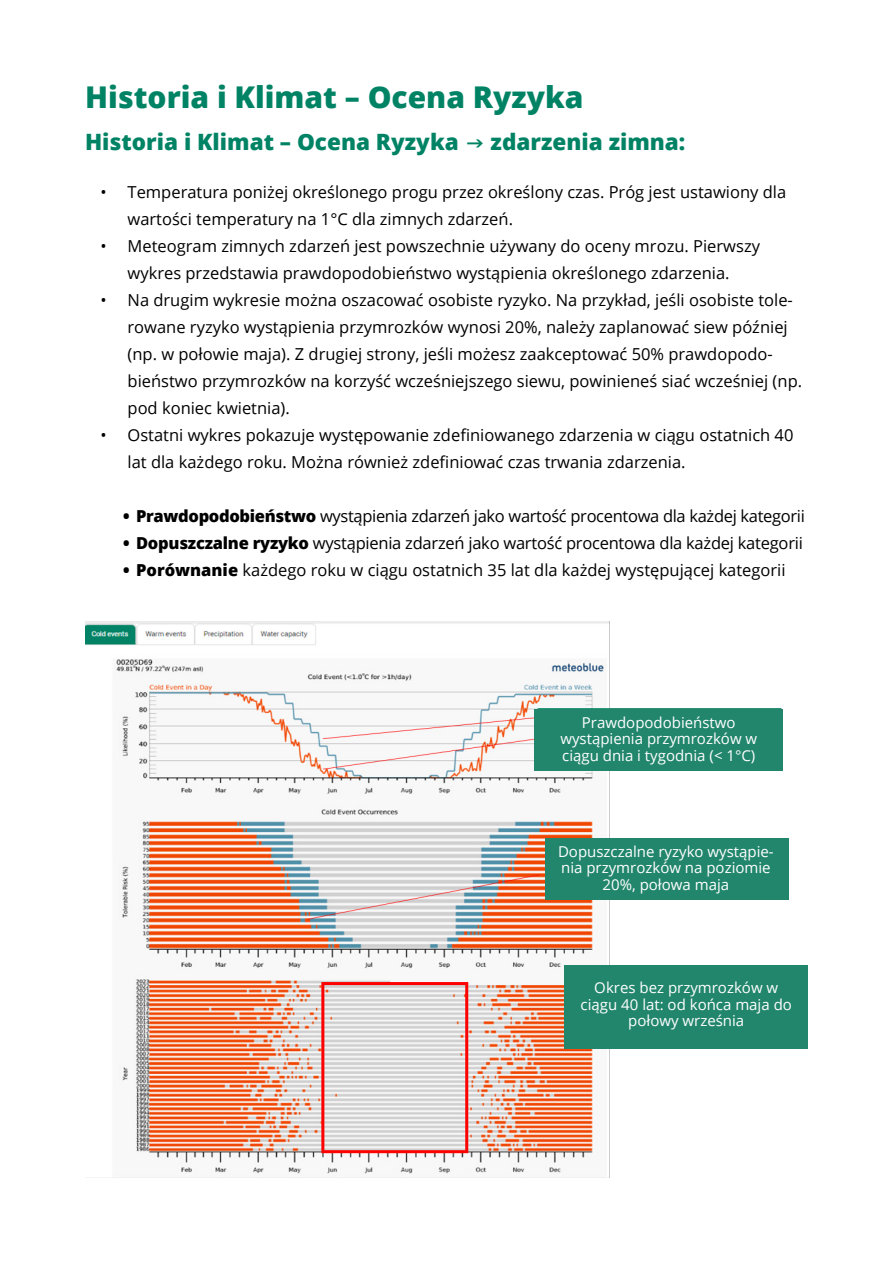
<style>
.page{position:relative;width:893px;height:1263px;background:#fff}
.page>*{position:absolute;margin:0;border:0;box-sizing:border-box;transform-origin:0 0}
.t1{font:800 30px "Open Sans";color:#008364}
.t2{font:800 22.5px "Open Sans";color:#008364}
.t3{font:16.5px/27px "Open Sans";color:#000}
.t4{font:16.5px "Open Sans";letter-spacing:-.02em;color:#000}
.t5{font:15px/16.5px "Open Sans";color:#fff;text-align:center}
.s1{font-weight:800}
</style>
<div class="page">
<img style="left:85px;top:621px;width:704px;height:557px">
<div style="left:534px;top:709px;width:249px;height:61px;background:#22866d"></div>
<div style="left:545px;top:838px;width:243px;height:61px;background:#22866d"></div>
<div style="left:565px;top:965px;width:243px;height:84px;background:#22866d"></div>
<h1 class="t1" style="left:85px;top:74px;width:500px">Historia i Klimat – Ocena Ryzyka</h1>
<h2 class="t2" style="left:85px;top:125px;width:602px">Historia i Klimat – Ocena Ryzyka → zdarzenia zimna:</h2>
<p class="t3" style="left:128px;top:178px;width:660px;text-indent:-27px">• Temperatura poniżej określonego progu przez określony czas. Próg jest ustawiony dla wartości temperatury na 1°C dla zimnych zdarzeń.</p>
<p class="t3" style="left:101px;top:232px;width:661px;text-align:center">• Meteogram zimnych zdarzeń jest powszechnie używany do oceny mrozu. Pierwszy wykres przedstawia prawdopodobieństwo wystąpienia określonego zdarzenia.</p>
<p class="t3" style="left:128px;top:286px;width:676px;text-indent:-27px">• Na drugim wykresie można oszacować osobiste ryzyko. Na przykład, jeśli osobiste tole&shy;rowane ryzyko wystąpienia przymrozków wynosi 20%, należy zaplanować siew później (np. w połowie maja). Z drugiej strony, jeśli możesz zaakceptować 50% prawdopodo&shy;bieństwo przymrozków na korzyść wcześniejszego siewu, powinieneś siać wcześniej (np. pod koniec kwietnia).</p>
<p class="t3" style="left:128px;top:421px;width:667px;text-indent:-27px">• Ostatni wykres pokazuje występowanie zdefiniowanego zdarzenia w ciągu ostatnich 40 lat dla każdego roku. Można również zdefiniować czas trwania zdarzenia.</p>
<p class="t4" style="left:123px;top:505px;width:683px"><span class="s1">• Prawdopodobieństwo</span> wystąpienia zdarzeń jako wartość procentowa dla każdej kategorii</p>
<p class="t3" style="left:123px;top:529px;width:681px"><span class="s1">• Dopuszczalne ryzyko</span> wystąpienia zdarzeń jako wartość procentowa dla każdej kategorii</p>
<p class="t3" style="left:123px;top:556px;width:664px"><span class="s1">• Porównanie</span> każdego roku w ciągu ostatnich 35 lat dla każdej występującej kategorii</p>
<p class="t5" style="left:560px;top:713px;width:198px">Prawdopodobieństwo wystąpienia przymrozków w ciągu dnia i tygodnia (&lt; 1°C)</p>
<p class="t5" style="left:558px;top:843px;width:217px">Dopuszczalne ryzyko wystąpie&shy;nia przymrozków na poziomie<br>20%, połowa maja</p>
<p class="t5" style="left:581px;top:979px;width:213px">Okres bez przymrozków w ciągu 40 lat: od końca maja do połowy września</p>
</div>
